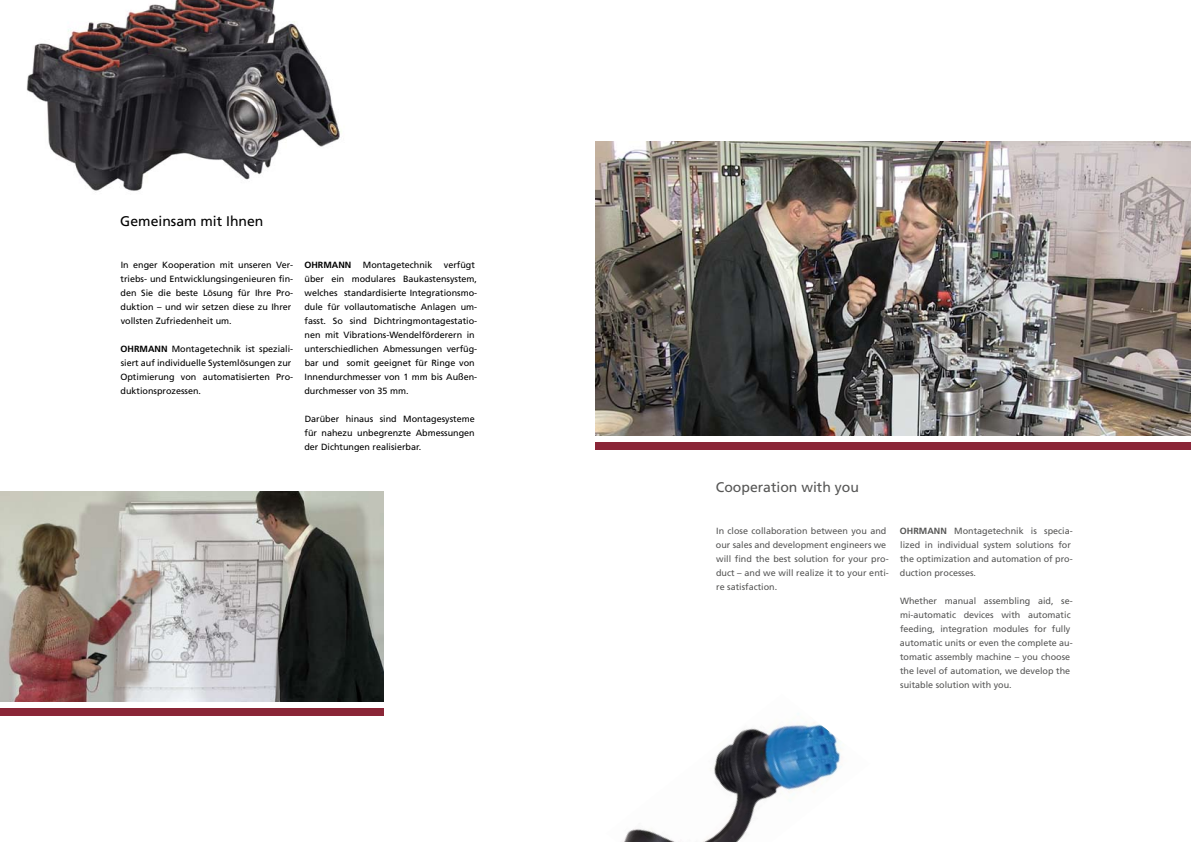
<style>
.page{position:relative;width:1191px;height:842px;background:#fff}
.page>*{position:absolute;margin:0;border:0;box-sizing:border-box;transform-origin:0 0}
.t1{font:14px "Frutiger";color:#565655}
.t2{font:14px "Frutiger";color:#000}
.t3{font:9px/14px "Frutiger";color:#000}
.t4{font:9px/14px "Frutiger";color:#565655}
.t5{font:700 9px "Frutiger";color:#000}
.s1{font-weight:700}
</style>
<div class="page">
<img style="left:26px;top:0;width:316px;height:191px">
<div style="left:0;top:709px;width:383px;height:7px;background:#8a2637"></div>
<img style="left:0;top:492px;width:383px;height:210px">
<img style="left:595px;top:142px;width:596px;height:294px">
<div style="left:595px;top:443px;width:596px;height:7px;background:#8a2637"></div>
<img style="left:623px;top:713px;width:219px;height:129px">
<h1 class="t2" style="left:120px;top:213px;width:145px">Gemeinsam mit Ihnen</h1>
<p class="t3" style="left:121px;top:258px;width:174px">In enger Kooperation mit unseren Ver&shy;triebs- und Entwicklungsingenieuren fin&shy;den Sie die beste Lösung für Ihre Pro&shy;duktion – und wir setzen diese zu Ihrer vollsten Zufriedenheit um.</p>
<p class="t3" style="left:120px;top:342px;width:174px"><span class="s1">OHRMANN</span> Montagetechnik ist speziali&shy;siert auf individuelle Systemlösungen zur Optimierung von automatisierten Pro&shy;duktionsprozessen.</p>
<p class="t3" style="left:304px;top:258px;width:174px;text-indent:139px">verfügt über ein modulares Baukastensystem, welches standardisierte Integrationsmo&shy;dule für vollautomatische Anlagen um&shy;fasst. So sind Dichtringmontagestatio&shy;nen mit Vibrations-Wendelförderern in unterschiedlichen Abmessungen verfüg&shy;bar und somit geeignet für Ringe von Innendurchmesser von 1 mm bis Außen&shy;durchmesser von 35 mm.</p>
<p class="t3" style="left:304px;top:412px;width:172px;text-align:justify">Darüber hinaus sind Montagesysteme für nahezu unbegrenzte Abmessungen der Dichtungen realisierbar.</p>
<p class="t5" style="left:304px;top:259px;width:48px">OHRMANN</p>
<p class="t3" style="left:363px;top:258px;width:71px">Montagetechnik</p>
<h1 class="t1" style="left:716px;top:479px;width:145px">Cooperation with you</h1>
<p class="t4" style="left:716px;top:524px;width:174px">In close collaboration between you and our sales and development engineers we will find the best solution for your pro&shy;duct – and we will realize it to your enti&shy;re satisfaction.</p>
<p class="t4" style="left:900px;top:524px;width:174px"><span class="s1">OHRMANN</span> Montagetechnik is specia&shy;lized in individual system solutions for the optimization and automation of pro&shy;duction processes.</p>
<p class="t4" style="left:900px;top:594px;width:174px">Whether manual assembling aid, se&shy;mi-automatic devices with automatic feeding, integration modules for fully automatic units or even the complete au&shy;tomatic assembly machine – you choose the level of automation, we develop the suitable solution with you.</p>
</div>
